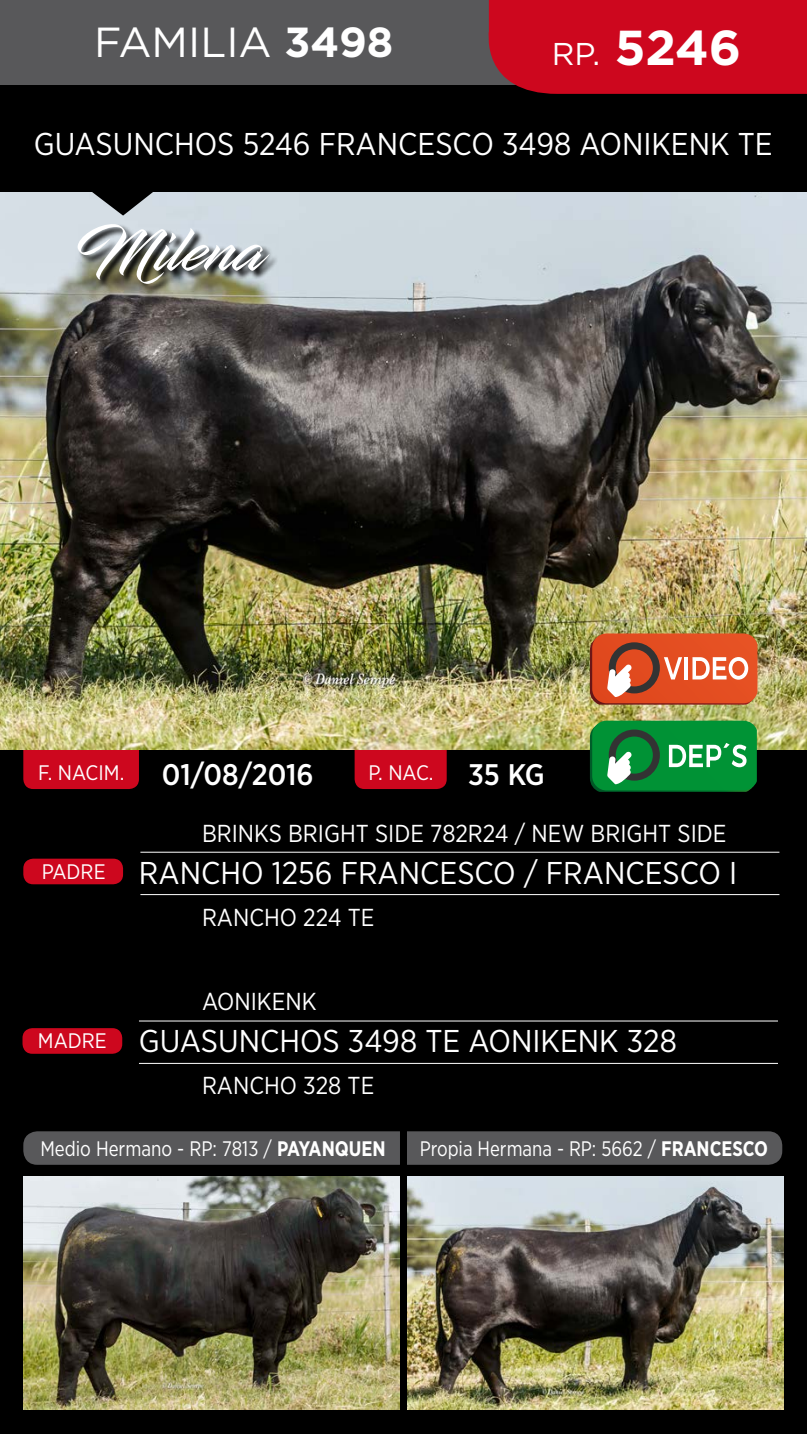
<style>
.page{position:relative;width:807px;height:1434px;background:#fff}
.page>*{position:absolute;margin:0;border:0;box-sizing:border-box;transform-origin:0 0}
.t1{font:63px "Infinite Stroke";color:#fff}
.t2{font:700 49px "Gotham";color:#fff}
.t3{font:42px "Gotham";color:#fff}
.t4{font:31.5px "Gotham Narrow";color:#fff}
.t5{font:500 29.75px "Gotham Narrow";letter-spacing:-.005em;color:#fff}
.t6{font:24.5px "Gotham Narrow";color:#fff}
.t7{font:21px "Gotham Narrow";color:#fff;scale:.91 1}
.t8{font:21px "Gotham Narrow";color:#fff;scale:.92 1}
.t9{font:21px "Gotham Narrow";color:#fff}
.s1{font-weight:700}
.s2{font-weight:400;font-size:31.5px}
</style>
<div class="page">
<div style="left:0;top:749px;width:807px;height:685px;background:#000"></div>
<div style="left:23px;top:858px;width:100px;height:26px;background:#cd071e;border-radius:10px"></div>
<div style="left:22px;top:1028px;width:100px;height:26px;background:#cd071e;border-radius:10px"></div>
<hr style="left:140px;top:852px;width:639px;height:1px;background:#fff">
<hr style="left:139px;top:1020px;width:639px;height:1px;background:#fff">
<hr style="left:140px;top:894px;width:639px;height:1px;background:#fff">
<hr style="left:139px;top:1063px;width:639px;height:1px;background:#fff">
<div style="left:23px;top:1131px;width:759px;height:34px;background:#58585a;border-radius:14px"></div>
<div style="left:400px;top:1116px;width:7px;height:318px;background:#000"></div>
<div style="left:23px;top:717px;width:116px;height:72px;background:#cd071e;border-radius:10px"></div>
<div style="left:354px;top:717px;width:92px;height:72px;background:#cd071e;border-radius:10px"></div>
<div style="left:0;top:0;width:807px;height:85px;background:#58585a"></div>
<div style="left:0;top:85px;width:807px;height:115px;background:#000"></div>
<div style="left:488px;top:0;width:319px;height:94px;background:#cd071e"></div>
<img style="left:0;top:192px;width:807px;height:557px">
<img style="left:23px;top:1176px;width:377px;height:233px">
<img style="left:407px;top:1176px;width:376px;height:233px">
<svg style="left:78px;top:224px;width:201px;height:69px;background:#8c918c"></svg>
<svg style="left:86px;top:192px;width:73px;height:24px"></svg>
<svg style="left:590px;top:633px;width:167px;height:71px;background:#d6603c"></svg>
<svg style="left:590px;top:720px;width:166px;height:72px;background:#21954a"></svg>
<h3 class="t3" style="left:94px;top:15px;width:300px">FAMILIA <span class="s1">3498</span></h3>
<h2 class="t2" style="left:552px;top:15px;width:191px"><span class="s2">RP.</span> 5246</h2>
<p class="t4" style="left:34px;top:125px;width:740px">GUASUNCHOS 5246 FRANCESCO 3498 AONIKENK TE</p>
<h1 class="t1" style="left:75px;top:211px;width:196px">Milena</h1>
<p class="t5" style="left:162px;top:756px;width:153px">01/08/2016</p>
<p class="t5" style="left:468px;top:756px;width:78px">35 KG</p>
<p class="t9" style="left:38px;top:759px;width:88px">F. Nacim.</p>
<p class="t9" style="left:368px;top:759px;width:67px">P. Nac.</p>
<p class="t9" style="left:42px;top:858px;width:65px">PADRE</p>
<p class="t9" style="left:38px;top:1028px;width:70px">MADRE</p>
<p class="t6" style="left:202px;top:818px;width:526px">BRINKS BRIGHT SIDE 782R24 / NEW BRIGHT SIDE</p>
<p class="t4" style="left:139px;top:853px;width:600px">RANCHO 1256 FRANCESCO / FRANCESCO I</p>
<p class="t6" style="left:202px;top:902px;width:174px">RANCHO 224 TE</p>
<p class="t6" style="left:202px;top:986px;width:116px">AONIKENK</p>
<p class="t4" style="left:139px;top:1021px;width:539px">GUASUNCHOS 3498 TE AONIKENK 328</p>
<p class="t6" style="left:202px;top:1070px;width:174px">RANCHO 328 TE</p>
<p class="t8" style="left:40px;top:1135px;width:377px">Medio Hermano - RP: 7813 / <span class="s1">PAYANQUEN</span></p>
<p class="t7" style="left:420px;top:1135px;width:384px">Propia Hermana - RP: 5662 / <span class="s1">FRANCESCO</span></p>
</div>
